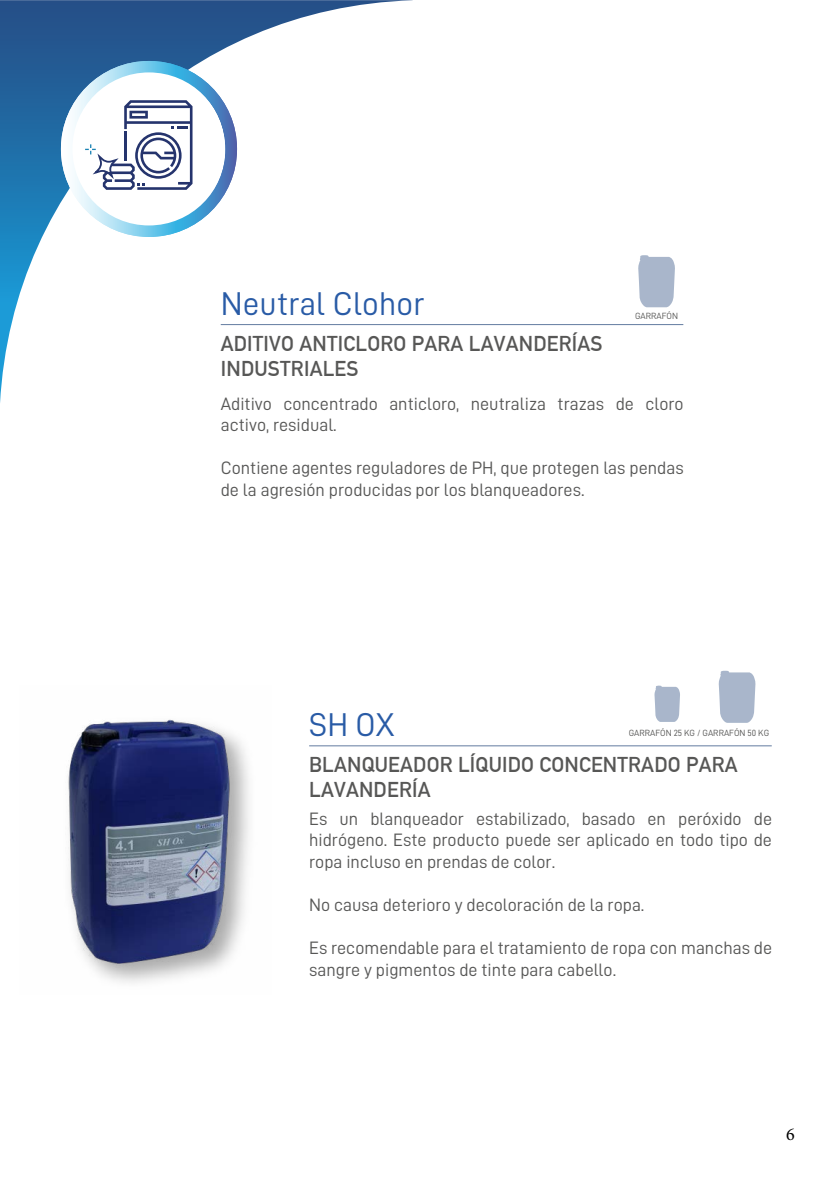
<style>
.page{position:relative;width:830px;height:1191px;background:#fff}
.page>*{position:absolute;margin:0;border:0;box-sizing:border-box;transform-origin:0 0}
.t1{font:33px "D DIN";letter-spacing:.005em;color:#295ba6}
.t2{font:700 21px/25.2px "DIN Alternate";letter-spacing:.01em;color:#575756}
.t3{font:18px/21.6px "D DIN";color:#575756}
.t4{font:18px "Minion Pro";color:#000}
.t5{font:9px "D DIN";color:#575756}
</style>
<div class="page">
<svg style="left:0;top:0;width:412px;height:403px"></svg>
<hr style="left:221px;top:324px;width:462px;height:1px;background:#6a82a5">
<svg style="left:638px;top:255px;width:36px;height:52px;background:#b0bccf"></svg>
<hr style="left:309px;top:745px;width:462px;height:1px;background:#6a82a5">
<svg style="left:61px;top:61px;width:176px;height:176px"></svg>
<svg style="left:718px;top:670px;width:37px;height:53px;background:#b3bed1"></svg>
<svg style="left:654px;top:685px;width:25px;height:37px"></svg>
<img style="left:68px;top:719px;width:181px;height:264px">
<h1 class="t1" style="left:221px;top:285px;width:205px">Neutral Clohor</h1>
<p class="t2" style="left:221px;top:329px;width:383px">ADITIVO ANTICLORO PARA LAVANDERÍAS<br>INDUSTRIALES</p>
<p class="t3" style="left:221px;top:392px;width:464px">Aditivo concentrado anticloro, neutraliza trazas de cloro activo, residual.</p>
<p class="t3" style="left:221px;top:457px;width:464px">Contiene agentes reguladores de PH, que protegen las pendas de la agresión producidas por los blanqueadores.</p>
<p class="t5" style="left:634px;top:311px;width:44px">GARRAFÓN</p>
<h1 class="t1" style="left:309px;top:707px;width:87px">SH OX</h1>
<p class="t2" style="left:309px;top:751px;width:430px">BLANQUEADOR LÍQUIDO CONCENTRADO PARA<br>LAVANDERÍA</p>
<p class="t3" style="left:309px;top:807px;width:464px;text-align:justify">Es un blanqueador estabilizado, basado en peróxido de hidrógeno. Este producto puede ser aplicado en todo tipo de ropa incluso en prendas de color.</p>
<p class="t3" style="left:309px;top:894px;width:336px">No causa deterioro y decoloración de la ropa.</p>
<p class="t3" style="left:309px;top:937px;width:464px">Es recomendable para el tratamiento de ropa con manchas de sangre y pigmentos de tinte para cabello.</p>
<p class="t5" style="left:628px;top:727px;width:142px">GARRAFÓN 25 KG / GARRAFÓN 50 KG</p>
<p class="t4" style="left:785px;top:1122px;width:10px">6</p>
</div>
